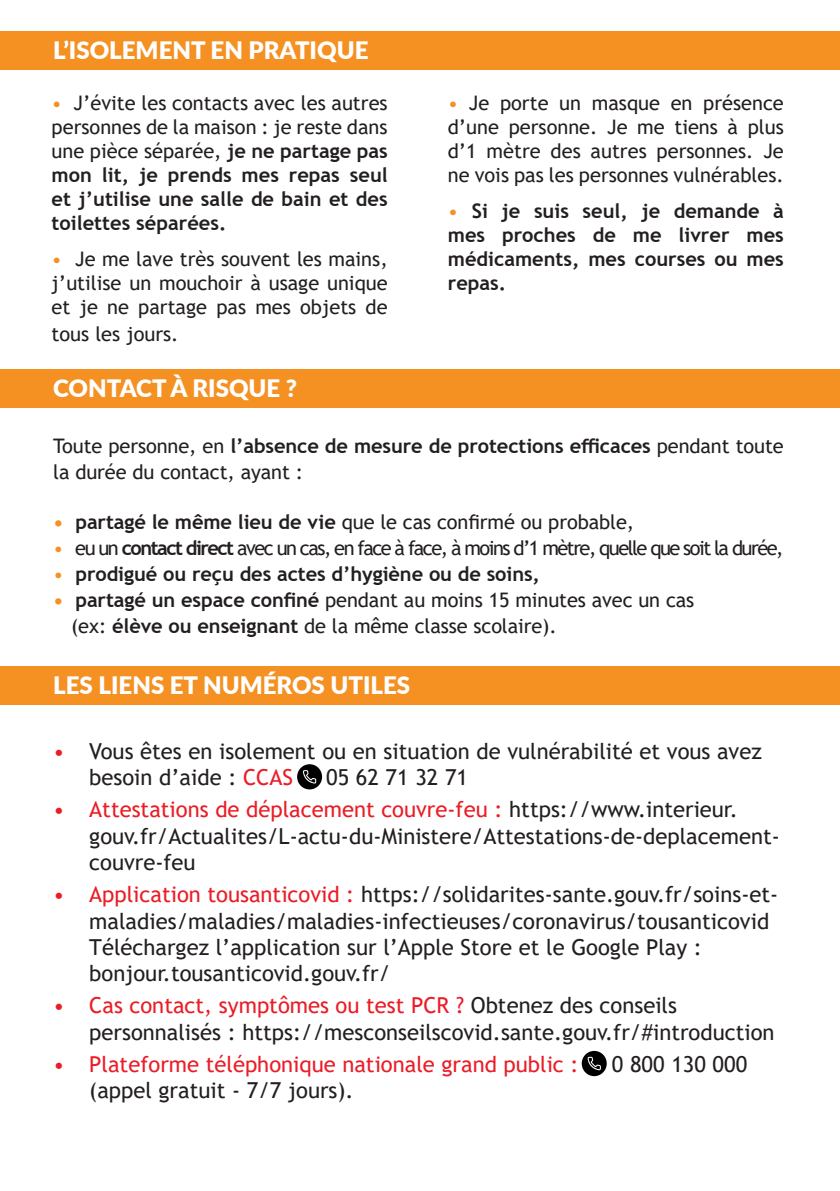
<style>
.page{position:relative;width:840px;height:1191px;background:#fff}
.page>*{position:absolute;margin:0;border:0;box-sizing:border-box;transform-origin:0 0}
.t1{font:900 24px "Lato";color:#fff}
.t2{font:22px/26.4px "Trebuchet MS";color:#231f20}
.t3{font:22px "Trebuchet MS";color:#ea1d28}
.t4{font:20px/24px "Trebuchet MS";letter-spacing:-.005em;color:#231f20;text-align:justify}
.t5{font:700 20px/24px "Trebuchet MS";color:#231f20;text-align:justify}
.t6{font:20px "Trebuchet MS";letter-spacing:-.075em;color:#231f20}
.s1{font-weight:400;color:#f49122}
.s2{font-weight:400}
.s3{color:#f49122}
.s4{font-weight:700}
.s5{font-weight:700;color:#f49122}
.s6{color:#ea1d28}
.s7{color:#ea1d26}
</style>
<div class="page">
<div style="left:0;top:31px;width:839px;height:38px;background:#f49122"></div>
<div style="left:0;top:369px;width:839px;height:38px;background:#f49122"></div>
<div style="left:0;top:666px;width:839px;height:38px;background:#f49122"></div>
<div style="left:297px;top:764px;width:25px;height:25px;background:#000;border-radius:50%"></div>
<svg style="left:303px;top:770px;width:13px;height:13px"></svg>
<div style="left:581px;top:1051px;width:25px;height:25px;background:#000;border-radius:50%"></div>
<svg style="left:587px;top:1056px;width:13px;height:14px"></svg>
<p class="t1" style="left:53px;top:32px;width:316px">L’ISOLEMENT EN PRATIQUE</p>
<p class="t5" style="left:52px;top:91px;width:337px"><span class="s1">•</span> <span class="s2">J’évite les contacts avec les autres personnes de la maison : je reste dans une pièce séparée,</span> je ne partage pas mon lit, je prends mes repas seul et j’utilise une salle de bain et des toilettes séparées.</p>
<p class="t4" style="left:52px;top:247px;width:337px"><span class="s3">•</span> Je me lave très souvent les mains, j’utilise un mouchoir à usage unique et je ne partage pas mes objets de</p>
<p class="t4" style="left:52px;top:321px;width:128px">tous les jours.</p>
<p class="t4" style="left:447px;top:91px;width:337px"><span class="s3">•</span> Je porte un masque en présence d’une personne. Je me tiens à plus d’1 mètre des autres personnes. Je ne vois pas les personnes vulnérables.</p>
<p class="t5" style="left:447px;top:199px;width:337px"><span class="s1">•</span> Si je suis seul, je demande à mes proches de me livrer mes médicaments, mes courses ou mes repas.</p>
<p class="t1" style="left:53px;top:370px;width:245px">CONTACT À RISQUE ?</p>
<p class="t4" style="left:53px;top:432px;width:731px;line-height:26px">Toute personne, en <span class="s4">l’absence de mesure de protections efficaces</span> pendant toute la durée du contact, ayant :</p>
<p class="t4" style="left:53px;top:509px;width:582px"><span class="s5">•</span> <span class="s4">partagé le même lieu de vie</span> que le cas confirmé ou probable,</p>
<p class="t6" style="left:53px;top:535px;width:731px"><span class="s3">•</span> eu un <span class="s4">contact direct</span> avec un cas, en face à face, à moins d’1 mètre, quelle que soit la durée,</p>
<p class="t5" style="left:53px;top:562px;width:488px"><span class="s1">•</span> prodigué ou reçu des actes d’hygiène ou de soins,</p>
<p class="t4" style="left:53px;top:587px;width:642px"><span class="s5">•</span> <span class="s4">partagé un espace confiné</span> pendant au moins 15 minutes avec un cas</p>
<p class="t4" style="left:71px;top:613px;width:487px">(ex: <span class="s4">élève ou enseignant</span> de la même classe scolaire).</p>
<p class="t1" style="left:53px;top:667px;width:358px">LES LIENS ET NUMÉROS UTILES</p>
<p class="t2" style="left:89px;top:737px;width:673px;text-indent:-36px"><span class="s6">•</span> Vous êtes en isolement ou en situation de vulnérabilité et vous avez besoin d’aide : <span class="s6">CCAS</span></p>
<p class="t2" style="left:326px;top:764px;width:143px">05 62 71 32 71</p>
<p class="t2" style="left:89px;top:796px;width:691px;text-indent:-36px"><span class="s7">• Attestations de déplacement couvre-feu :</span> https://www.interieur. gouv.fr/Actualites/L-actu-du-Ministere/Attestations-de-deplacement&shy;couvre-feu</p>
<p class="t2" style="left:89px;top:881px;width:690px;text-indent:-36px"><span class="s7">• Application tousanticovid :</span> https://solidarites-sante.gouv.fr/soins-et&shy;maladies/maladies/maladies-infectieuses/coronavirus/tousanticovid Téléchargez l’application sur l’Apple Store et le Google Play : bonjour.tousanticovid.gouv.fr/</p>
<p class="t2" style="left:89px;top:992px;width:686px;text-indent:-36px"><span class="s7">• Cas contact, symptômes ou test PCR ?</span> Obtenez des conseils personnalisés : https://mesconseilscovid.sante.gouv.fr/#introduction</p>
<p class="t3" style="left:53px;top:1050px;width:526px">• Plateforme téléphonique nationale grand public :</p>
<p class="t2" style="left:611px;top:1050px;width:137px">0 800 130 000</p>
<p class="t2" style="left:89px;top:1077px;width:266px">(appel gratuit - 7/7 jours).</p>
</div>
